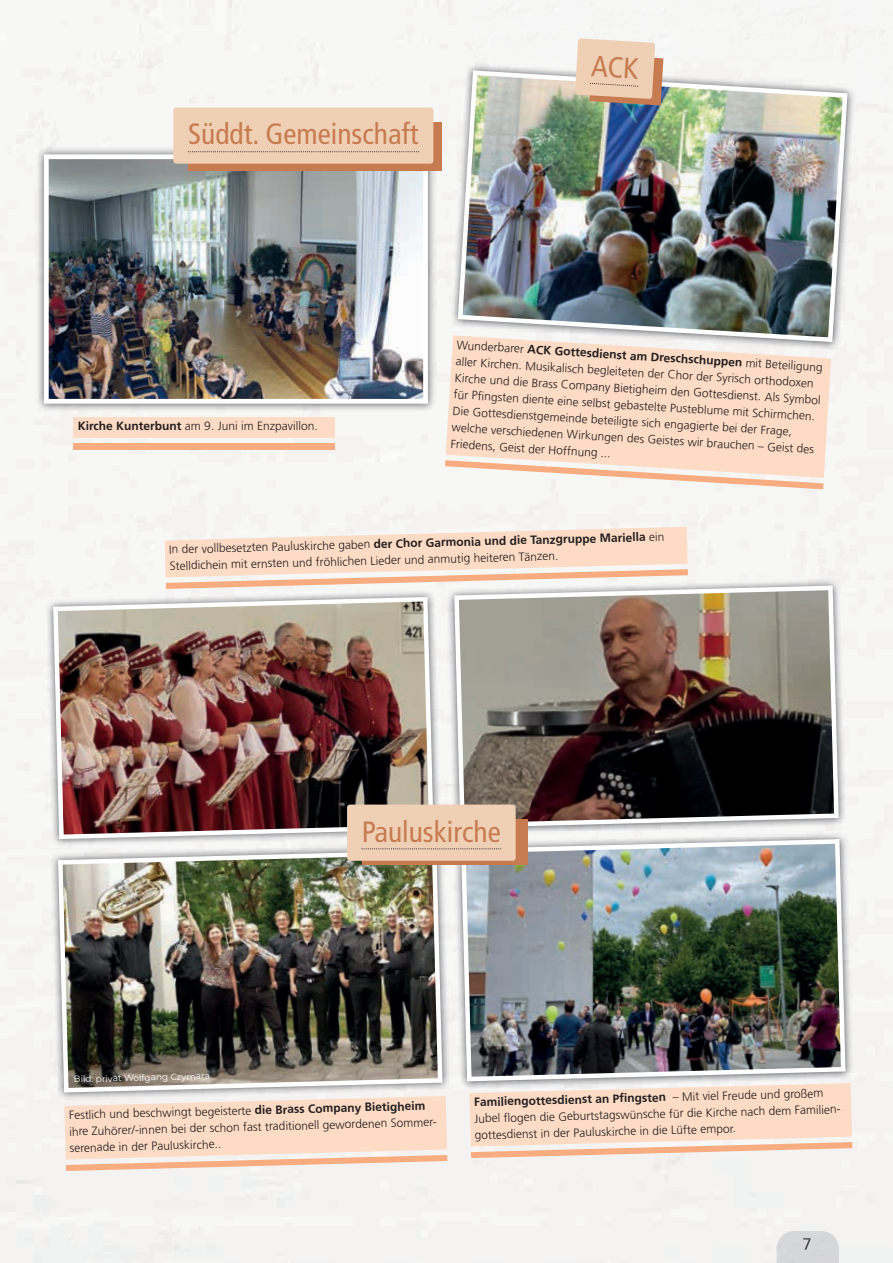
<style>
.page{position:relative;width:893px;height:1263px;background:#fff}
.page>*{position:absolute;margin:0;border:0;box-sizing:border-box;transform-origin:0 0}
.t1{font:condensed 29.4px "Frutiger LT Std";color:#c77b50}
.t2{font:300 12px/16.8px "Frutiger LT Std";color:#231f20}
.t3{font:9px "Montserrat";color:#fff}
.s1{font-weight:700}
</style>
<div class="page">
<div style="left:420px;top:157px;width:53px;height:1106px;background:#f4f3f2"></div>
<svg style="left:777px;top:1231px;width:62px;height:32px;background:#d5d6d7"></svg>
<img style="left:45px;top:589px;width:396px;height:258px">
<img style="left:53px;top:597px;width:380px;height:242px">
<img style="left:446px;top:577px;width:400px;height:254px">
<img style="left:454px;top:586px;width:385px;height:242px">
<img style="left:453px;top:831px;width:400px;height:258px">
<img style="left:527px;top:831px;width:319px;height:5px">
<img style="left:461px;top:839px;width:384px;height:242px">
<img style="left:50px;top:847px;width:400px;height:254px">
<img style="left:50px;top:842px;width:297px;height:5px">
<img style="left:58px;top:850px;width:384px;height:242px">
<div style="left:362px;top:819px;width:165px;height:46px;background:#c77b50"></div>
<div style="left:347px;top:804px;width:169px;height:57px;background:#efd0b5;border-radius:3px"></div>
<svg style="left:361px;top:848px;width:140px;height:1px"></svg>
<img style="left:36px;top:146px;width:400px;height:266px">
<img style="left:44px;top:154px;width:384px;height:250px">
<div style="left:188px;top:122px;width:254px;height:48px;background:#c77b50"></div>
<div style="left:173px;top:107px;width:260px;height:57px;background:#efd0b5;border-radius:3px"></div>
<svg style="left:188px;top:151px;width:231px;height:1px"></svg>
<div style="left:74px;top:417px;width:261px;height:20px;background:#fddbc5"></div>
<div style="left:74px;top:443px;width:261px;height:6px;background:#f8ac7f"></div>
<svg style="left:165px;top:527px;width:523px;height:62px"></svg>
<img style="left:450px;top:62px;width:405px;height:288px">
<img style="left:458px;top:70px;width:389px;height:272px">
<svg style="left:446px;top:335px;width:385px;height:143px;background:#fadcc9"></svg>
<svg style="left:445px;top:460px;width:378px;height:29px"></svg>
<svg style="left:64px;top:1096px;width:383px;height:75px"></svg>
<svg style="left:469px;top:1083px;width:383px;height:75px"></svg>
<svg style="left:575px;top:38px;width:88px;height:67px;background:#e3c4a9"></svg>
<h1 class="t1" style="left:188px;top:117px;width:232px">Süddt. Gemeinschaft</h1>
<p class="t2" style="left:78px;top:418px;width:241px"><span class="s1">Kirche Kunterbunt</span> am 9. Juni im Enzpavillon.</p>
<p class="t2" style="left:457px;top:335px;width:360px;rotate:4deg">Wunderbarer <span class="s1">ACK Gottesdienst am Dreschschuppen<br></span>aller Kirchen. Musikalisch begleiteten der Chor der Syrisch orthodoxen</p>
<p class="t2" style="left:746px;top:354px;width:79px;rotate:4deg">mit Beteiligung</p>
<p class="t2" style="left:455px;top:368px;width:368px;rotate:4deg">Kirche und die Brass Company Bietigheim den Gottesdienst. Als Symbol für Pfi ngsten diente eine selbst gebastelte Pusteblume mit Schirmchen.<br>Die Gottesdienstgemeinde beteiligte sich engagierte bei der Frage, welche verschiedenen Wirkungen des Geistes wir brauchen – Geist des Friedens, Geist der Hoffnung ...</p>
<p class="t2" style="left:169px;top:537px;width:497px;line-height:18px;rotate:-1deg">In der vollbesetzten Pauluskirche gaben <span class="s1">der Chor Garmonia und die Tanzgruppe Mariella</span> ein<br>Stelldichein mit ernsten und fröhlichen Lieder und anmutig heiteren Tänzen.</p>
<p class="t3" style="left:74px;top:1074px;width:138px;rotate:-2deg">Bild: privat Wolfgang Czymara</p>
<h1 class="t1" style="left:362px;top:814px;width:140px">Pauluskirche</h1>
<p class="t2" style="left:69px;top:1106px;width:371px;line-height:15.8px;rotate:-1deg">Festlich und beschwingt begeisterte <span class="s1">die Brass Company B</span><sup>ietigheim </sup>ihre Zuhörer/-innen bei der schon fast traditionell gewordenen Sommer-</p>
<p class="t2" style="left:70px;top:1139px;width:153px;rotate:-1deg">serenade in der Pauluskirche..</p>
<p class="t2" style="left:474px;top:1093px;width:370px;line-height:15.8px;rotate:-1deg"><span class="s1">Familiengottesdienst an Pfi ngsten</span> – Mit viel Freude und großem<br>Jubel fl ogen die Geburtstagswünsche für die Kirche nach dem Familien-</p>
<p class="t2" style="left:475px;top:1126px;width:263px;rotate:-1deg">gottesdienst in der Pauluskirche in die Lüfte empor.</p>
</div>
